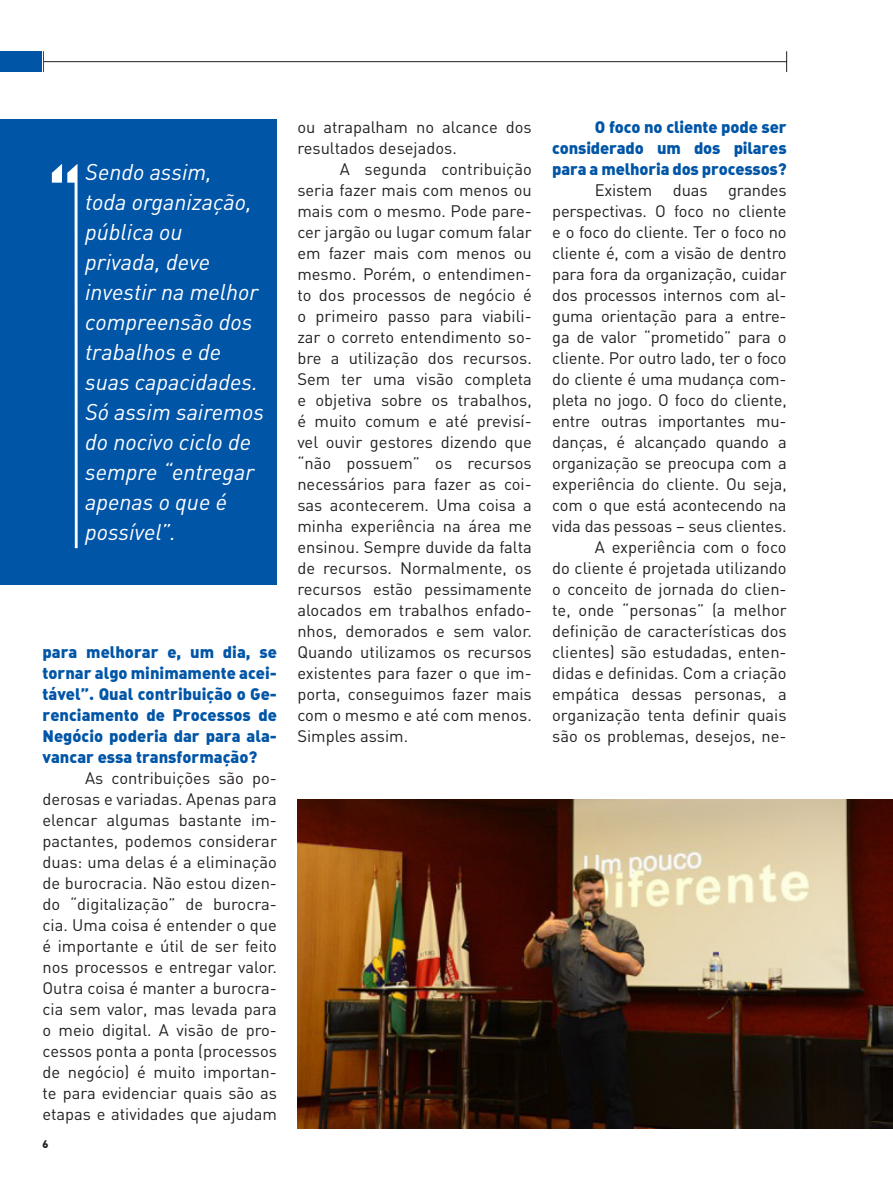
<style>
.page{position:relative;width:893px;height:1191px;background:#fff}
.page>*{position:absolute;margin:0;border:0;box-sizing:border-box;transform-origin:0 0}
.Citação{font:italic 22.5px/30px "DIN";color:#fff}
.Texto_Geral{font:16.5px/21px "DIN";color:#231f20;text-align:justify}
.Pergunta_-_Estrevist{font:16.5px/21px "DIN Black Alternate";letter-spacing:-.005em;color:#0155a7;text-align:justify}
.t1{font:10.5px "DIN Black Alternate";color:#231f20}
</style>
<div class="page">
<hr style="left:44px;top:61px;width:743px;height:1px;background:#231f20">
<svg style="left:786px;top:51px;width:1px;height:21px"></svg>
<div style="left:0;top:51px;width:41px;height:21px;background:#0155a7"></div>
<svg style="left:43px;top:51px;width:1px;height:21px"></svg>
<div style="left:0;top:119px;width:277px;height:466px;background:#0155a7"></div>
<svg style="left:52px;top:164px;width:26px;height:384px"></svg>
<img style="left:297px;top:799px;width:596px;height:329px">
<p class="Citação" style="left:85px;top:156px;width:180px">Sendo assim,<br>toda organização, pública ou<br>privada, deve investir na melhor compreensão dos trabalhos e de suas capacidades.<br>Só assim sairemos do nocivo ciclo de sempre “entregar apenas o que é possível”.</p>
<p class="Pergunta_-_Estrevist" style="left:43px;top:641px;width:236px">para melhorar e, um dia, se tornar algo minimamente acei&shy;tável”. Qual contribuição o Ge&shy;renciamento de Processos de Negócio poderia dar para ala&shy;vancar essa transformação?</p>
<p class="Texto_Geral" style="left:43px;top:767px;width:236px;text-indent:43px">As contribuições são po&shy;derosas e variadas. Apenas para elencar algumas bastante im&shy;pactantes, podemos considerar duas: uma delas é a eliminação de burocracia. Não estou dizen&shy;do “digitalização” de burocra&shy;cia. Uma coisa é entender o que é importante e útil de ser feito nos processos e entregar valor.<br>Outra coisa é manter a burocra&shy;cia sem valor, mas levada para o meio digital. A visão de pro&shy;cessos ponta a ponta (processos de negócio) é muito importan&shy;te para evidenciar quais são as etapas e atividades que ajudam</p>
<p class="t1" style="left:43px;top:1137px;width:7px">6</p>
<p class="Texto_Geral" style="left:297px;top:116px;width:236px">ou atrapalham no alcance dos resultados desejados.</p>
<p class="Texto_Geral" style="left:297px;top:158px;width:236px;text-indent:43px">A segunda contribuição seria fazer mais com menos ou mais com o mesmo. Pode pare&shy;cer jargão ou lugar comum falar em fazer mais com menos ou mesmo. Porém, o entendimen&shy;to dos processos de negócio é o primeiro passo para viabili&shy;zar o correto entendimento so&shy;bre a utilização dos recursos.<br>Sem ter uma visão completa e objetiva sobre os trabalhos, é muito comum e até previsí&shy;vel ouvir gestores dizendo que “não possuem” os recursos necessários para fazer as coi&shy;sas acontecerem. Uma coisa a minha experiência na área me ensinou. Sempre duvide da falta de recursos. Normalmente, os recursos estão pessimamente alocados em trabalhos enfado&shy;nhos, demorados e sem valor.<br>Quando utilizamos os recursos existentes para fazer o que im&shy;porta, conseguimos fazer mais com o mesmo e até com menos.<br>Simples assim.</p>
<p class="Pergunta_-_Estrevist" style="left:552px;top:116px;width:236px;text-indent:43px">O foco no cliente pode ser considerado um dos pilares para a melhoria dos processos?</p>
<p class="Texto_Geral" style="left:552px;top:179px;width:236px;text-indent:43px">Existem duas grandes perspectivas. O foco no cliente e o foco do cliente. Ter o foco no cliente é, com a visão de dentro para fora da organização, cuidar dos processos internos com al&shy;guma orientação para a entre&shy;ga de valor “prometido” para o cliente. Por outro lado, ter o foco do cliente é uma mudança com&shy;pleta no jogo. O foco do cliente, entre outras importantes mu&shy;danças, é alcançado quando a organização se preocupa com a experiência do cliente. Ou seja, com o que está acontecendo na vida das pessoas – seus clientes.</p>
<p class="Texto_Geral" style="left:552px;top:536px;width:236px;text-indent:43px">A experiência com o foco do cliente é projetada utilizando o conceito de jornada do clien&shy;te, onde “personas” (a melhor definição de características dos clientes) são estudadas, enten&shy;didas e definidas. Com a criação empática dessas personas, a organização tenta definir quais são os problemas, desejos, ne-</p>
</div>
